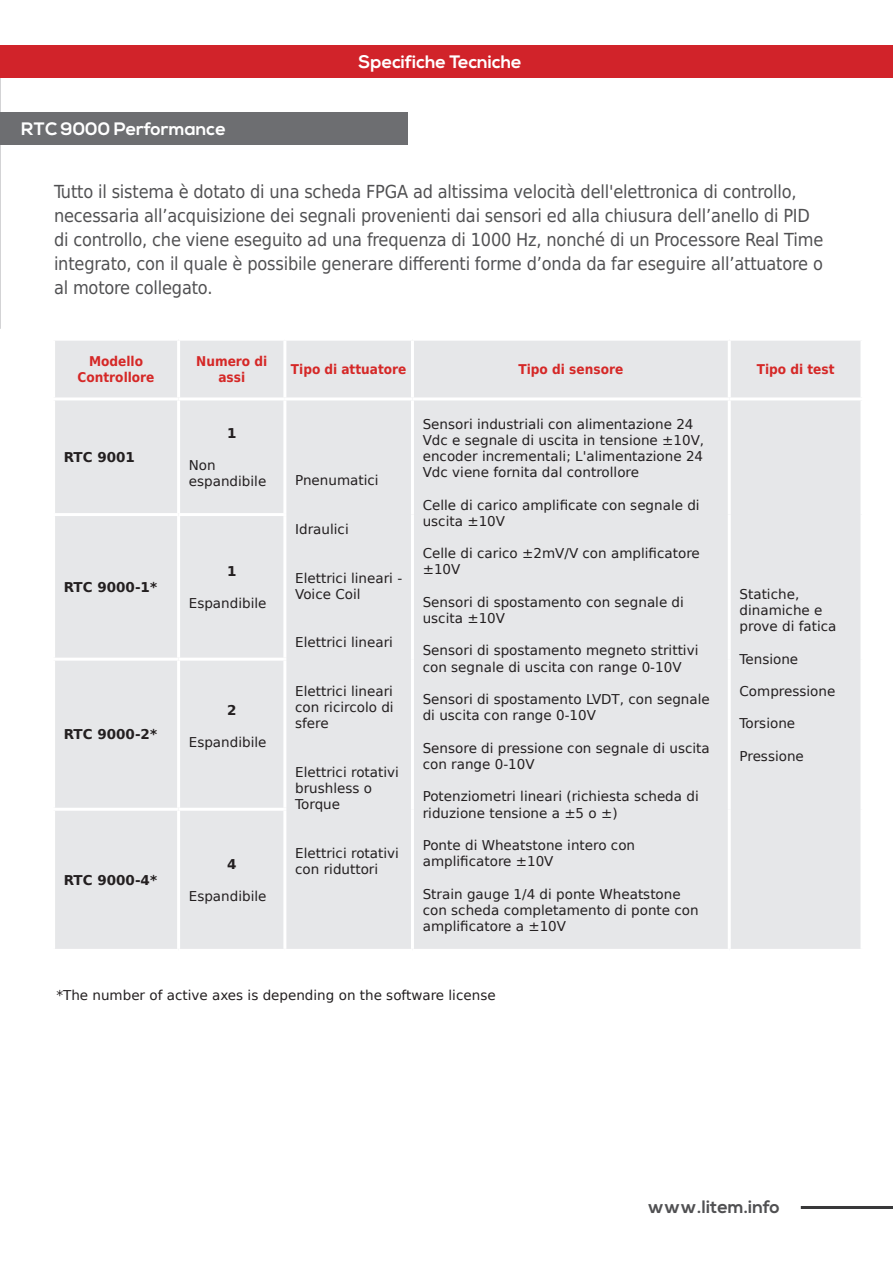
<style>
.page{position:relative;width:893px;height:1263px;background:#fff}
.page>*{position:absolute;margin:0;border:0;box-sizing:border-box;transform-origin:0 0}
.t1{font:18px/24px "DejaVu Sans Condensed";letter-spacing:-.01em;color:#505052}
.t2{font:700 18px "Nexa";color:#fff}
.t3{font:700 18px "Nexa";color:#505052}
.t4{font:13.5px/16.2px "DejaVu Sans";color:#231f20}
.t5{font:700 13.5px/16.2px "DejaVu Sans Condensed";color:#d52827;text-align:center}
.t6{font:700 13.5px "DejaVu Sans";color:#231f20}
</style>
<div class="page">
<hr style="left:801px;top:1206px;width:92px;height:3px;background:#383839">
<div style="left:55px;top:341px;width:805px;height:608px;background:#e6e7e9"></div>
<hr style="left:177px;top:341px;width:3px;height:56px;background:#fff">
<hr style="left:283px;top:341px;width:3px;height:56px;background:#fff">
<hr style="left:411px;top:341px;width:3px;height:56px;background:#fff">
<hr style="left:728px;top:341px;width:3px;height:56px;background:#fff">
<hr style="left:52px;top:397px;width:127px;height:3px;background:#fff">
<hr style="left:179px;top:397px;width:106px;height:3px;background:#fff">
<hr style="left:177px;top:400px;width:3px;height:113px;background:#fff">
<hr style="left:285px;top:397px;width:127px;height:3px;background:#fff">
<hr style="left:283px;top:400px;width:3px;height:113px;background:#fff">
<hr style="left:412px;top:397px;width:317px;height:3px;background:#fff">
<hr style="left:411px;top:400px;width:3px;height:114px;background:#fff">
<hr style="left:729px;top:397px;width:134px;height:3px;background:#fff">
<hr style="left:728px;top:400px;width:3px;height:114px;background:#fff">
<hr style="left:411px;top:514px;width:3px;height:145px;background:#fff">
<hr style="left:728px;top:514px;width:3px;height:145px;background:#fff">
<hr style="left:411px;top:659px;width:3px;height:150px;background:#fff">
<hr style="left:728px;top:659px;width:3px;height:150px;background:#fff">
<hr style="left:411px;top:809px;width:3px;height:140px;background:#fff">
<hr style="left:728px;top:809px;width:3px;height:140px;background:#fff">
<hr style="left:52px;top:513px;width:127px;height:3px;background:#fff">
<hr style="left:179px;top:513px;width:107px;height:3px;background:#fff">
<hr style="left:177px;top:516px;width:3px;height:142px;background:#fff">
<hr style="left:283px;top:516px;width:3px;height:142px;background:#fff">
<hr style="left:52px;top:658px;width:127px;height:3px;background:#fff">
<hr style="left:179px;top:658px;width:107px;height:3px;background:#fff">
<hr style="left:177px;top:661px;width:3px;height:147px;background:#fff">
<hr style="left:283px;top:661px;width:3px;height:147px;background:#fff">
<hr style="left:52px;top:808px;width:127px;height:3px;background:#fff">
<hr style="left:179px;top:808px;width:107px;height:3px;background:#fff">
<hr style="left:177px;top:811px;width:3px;height:138px;background:#fff">
<hr style="left:283px;top:811px;width:3px;height:138px;background:#fff">
<div style="left:0;top:45px;width:893px;height:33px;background:#d1232a"></div>
<div style="left:0;top:112px;width:407px;height:33px;background:#6d6e71"></div>
<h1 class="t2" style="left:21px;top:121px;width:206px">RTC 9000 Performance</h1>
<h1 class="t2" style="left:359px;top:54px;width:165px">Specifiche Tecniche</h1>
<p class="t1" style="left:54px;top:180px;width:771px">Tutto il sistema è dotato di una scheda FPGA ad altissima velocità dell'elettronica di controllo, necessaria all’acquisizione dei segnali provenienti dai sensori ed alla chiusura dell’anello di PID di controllo, che viene eseguito ad una frequenza di 1000 Hz, nonché di un Processore Real Time integrato, con il quale è possibile generare differenti forme d’onda da far eseguire all’attuatore o al motore collegato.</p>
<p class="t5" style="left:78px;top:354px;width:78px">Modello<br>Controllore</p>
<p class="t5" style="left:196px;top:354px;width:73px">Numero di assi</p>
<p class="t5" style="left:291px;top:362px;width:117px">Tipo di attuatore</p>
<p class="t5" style="left:518px;top:362px;width:106px">Tipo di sensore</p>
<p class="t5" style="left:757px;top:362px;width:79px">Tipo di test</p>
<p class="t6" style="left:64px;top:452px;width:73px">RTC 9001</p>
<p class="t6" style="left:64px;top:582px;width:95px">RTC 9000-1*</p>
<p class="t6" style="left:64px;top:729px;width:95px">RTC 9000-2*</p>
<p class="t6" style="left:64px;top:875px;width:95px">RTC 9000-4*</p>
<p class="t6" style="left:227px;top:427px;width:11px">1</p>
<p class="t4" style="left:189px;top:458px;width:79px">Non espandibile</p>
<p class="t6" style="left:227px;top:565px;width:11px">1</p>
<p class="t4" style="left:189px;top:596px;width:79px">Espandibile</p>
<p class="t6" style="left:227px;top:705px;width:11px">2</p>
<p class="t4" style="left:189px;top:735px;width:79px">Espandibile</p>
<p class="t6" style="left:227px;top:858px;width:11px">4</p>
<p class="t4" style="left:189px;top:889px;width:79px">Espandibile</p>
<p class="t4" style="left:295px;top:473px;width:85px">Pnenumatici</p>
<p class="t4" style="left:295px;top:522px;width:55px">Idraulici</p>
<p class="t4" style="left:295px;top:570px;width:109px">Elettrici lineari -<br>Voice Coil</p>
<p class="t4" style="left:295px;top:635px;width:99px">Elettrici lineari</p>
<p class="t4" style="left:295px;top:684px;width:100px;text-align:justify">Elettrici lineari con ricircolo di sfere</p>
<p class="t4" style="left:295px;top:765px;width:105px">Elettrici rotativi brushless o<br>Torque</p>
<p class="t4" style="left:295px;top:846px;width:105px">Elettrici rotativi con riduttori</p>
<p class="t4" style="left:423px;top:417px;width:283px">Sensori industriali con alimentazione 24<br>Vdc e segnale di uscita in tensione ±10V, encoder incrementali; L'alimentazione 24<br>Vdc viene fornita dal controllore</p>
<p class="t4" style="left:423px;top:496px;width:278px">Celle di carico amplificate con segnale di uscita ±10V</p>
<p class="t4" style="left:423px;top:545px;width:279px">Celle di carico ±2mV/V con amplificatore ±10V</p>
<p class="t4" style="left:423px;top:595px;width:263px">Sensori di spostamento con segnale di uscita ±10V</p>
<p class="t4" style="left:423px;top:643px;width:277px">Sensori di spostamento megneto strittivi con segnale di uscita con range 0-10V</p>
<p class="t4" style="left:423px;top:692px;width:289px">Sensori di spostamento LVDT, con segnale di uscita con range 0-10V</p>
<p class="t4" style="left:423px;top:741px;width:289px">Sensore di pressione con segnale di uscita con range 0-10V</p>
<p class="t4" style="left:423px;top:789px;width:278px">Potenziometri lineari (richiesta scheda di riduzione tensione a ±5 o ±)</p>
<p class="t4" style="left:423px;top:838px;width:214px">Ponte di Wheatstone intero con amplificatore ±10V</p>
<p class="t4" style="left:423px;top:886px;width:278px">Strain gauge 1/4 di ponte Wheatstone con scheda completamento di ponte con amplificatore a ±10V</p>
<p class="t4" style="left:56px;top:987px;width:441px">*The number of active axes is depending on the software license</p>
<p class="t4" style="left:739px;top:587px;width:99px">Statiche, dinamiche e prove di fatica</p>
<p class="t4" style="left:739px;top:651px;width:60px">Tensione</p>
<p class="t4" style="left:739px;top:684px;width:97px">Compressione</p>
<p class="t4" style="left:739px;top:716px;width:57px">Torsione</p>
<p class="t4" style="left:739px;top:749px;width:66px">Pressione</p>
<h1 class="t3" style="left:648px;top:1198px;width:134px">www.litem.info</h1>
</div>
